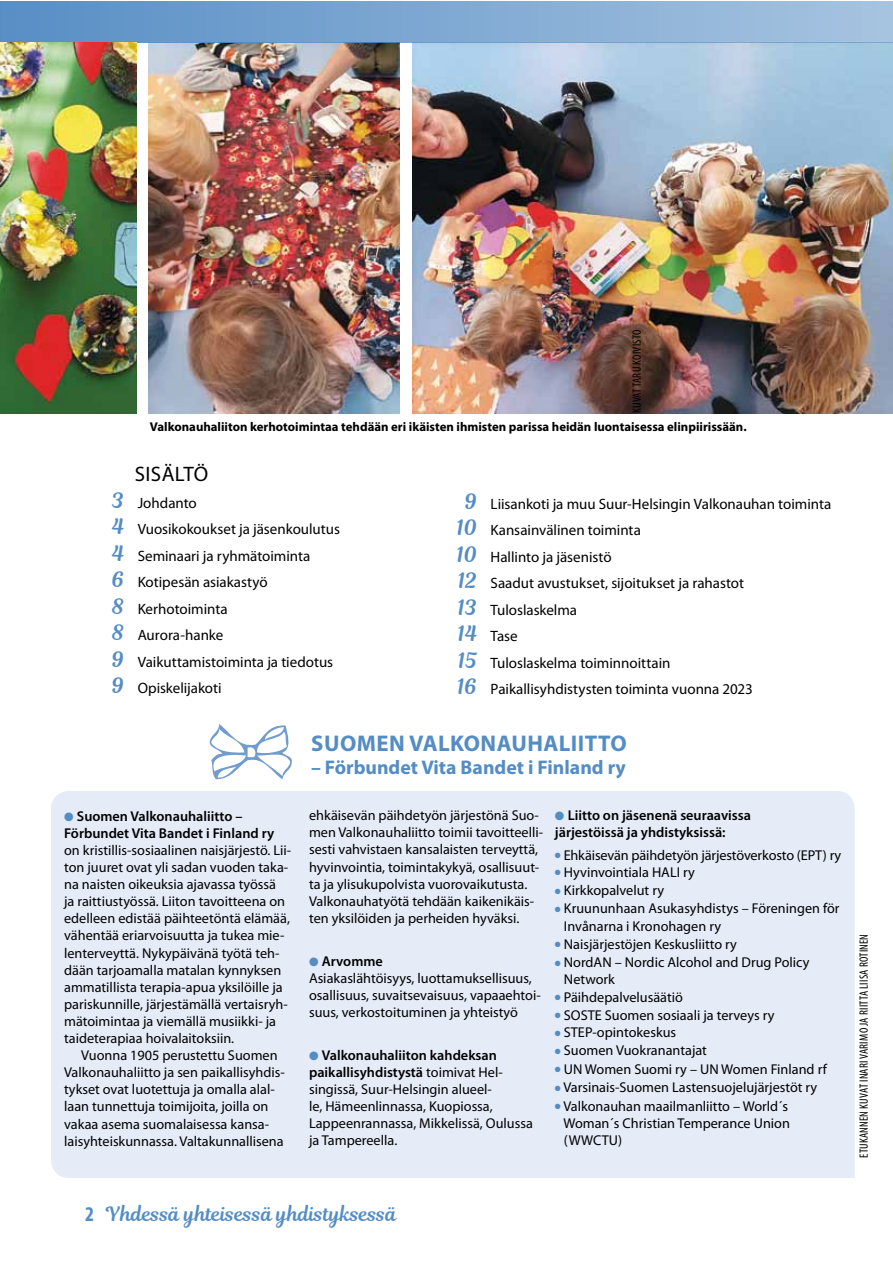
<style>
.page{position:relative;width:893px;height:1263px;background:#fff}
.page>*{position:absolute;margin:0;border:0;box-sizing:border-box;transform-origin:0 0}
.t1{font:700 22.8px "Myriad Pro";letter-spacing:.02em;color:#548cc4}
.t2{font:21px "Myriad Pro";letter-spacing:.02em;color:#000}
.t3{font:700 19.8px "Myriad Pro";color:#548cc4}
.t4{font:19.5px "Magnolia Script";color:#548cc4}
.t5{font:15px/26.5px "Myriad Pro";letter-spacing:-.005em;color:#000}
.t6{font:14.25px/17.1px "Myriad Pro";color:#000}
.t7{font:600 14.25px/17.1px "Myriad Pro";color:#000}
.t8{font:700 12.75px "Myriad Pro";color:#000}
.t9{font:condensed 12px "Myriad Pro";letter-spacing:.02em;color:#000}
.s1{font-family:"Magnolia Script";font-size:21px;color:#548cc4}
.s2{font-weight:600}
.s3{font-family:"Myriad Pro";font-weight:700;font-stretch:condensed;font-size:21px}
</style>
<div class="page">
<img style="left:413px;top:43px;width:479px;height:370px">
<img style="left:149px;top:43px;width:251px;height:370px">
<div style="left:51px;top:791px;width:804px;height:387px;background:#e5ebf7"></div>
<svg style="left:209px;top:724px;width:83px;height:55px"></svg>
<div style="left:0;top:1px;width:892px;height:42px;background:linear-gradient(to right,#588ec5,#a7c4e0)"></div>
<img style="left:0;top:43px;width:136px;height:370px">
<svg style="left:65px;top:812px;width:12px;height:10px"></svg>
<svg style="left:555px;top:812px;width:13px;height:9px"></svg>
<svg style="left:555px;top:853px;width:6px;height:5px"></svg>
<svg style="left:555px;top:870px;width:6px;height:5px"></svg>
<svg style="left:555px;top:888px;width:6px;height:6px"></svg>
<svg style="left:555px;top:906px;width:5px;height:6px"></svg>
<svg style="left:555px;top:942px;width:6px;height:5px"></svg>
<svg style="left:555px;top:960px;width:6px;height:6px"></svg>
<svg style="left:555px;top:995px;width:6px;height:5px"></svg>
<svg style="left:555px;top:1013px;width:6px;height:5px"></svg>
<svg style="left:555px;top:1030px;width:6px;height:5px"></svg>
<svg style="left:555px;top:1048px;width:6px;height:6px"></svg>
<svg style="left:555px;top:1067px;width:6px;height:5px"></svg>
<svg style="left:555px;top:1085px;width:6px;height:6px"></svg>
<svg style="left:555px;top:1104px;width:6px;height:5px"></svg>
<svg style="left:309px;top:957px;width:13px;height:9px"></svg>
<svg style="left:309px;top:1051px;width:13px;height:9px"></svg>
<p class="t9" style="left:629px;top:413px;width:85px;rotate:-90deg">KUVAT TARU KOIVISTO</p>
<p class="t8" style="left:150px;top:419px;width:598px">Valkonauhaliiton kerhotoimintaa tehdään eri ikäisten ihmisten parissa heidän luontaisessa elinpiirissään.</p>
<h2 class="t2" style="left:135px;top:461px;width:75px">SISÄLTÖ</h2>
<p class="t5" style="left:111px;top:489px;width:230px"><span class="s1">3</span> Johdanto<br><span class="s1">4</span> Vuosikokoukset ja jäsenkoulutus<br><span class="s1">4</span> Seminaari ja ryhmätoiminta<br><span class="s1">6</span> Kotipesän asiakastyö<br><span class="s1">8</span> Kerhotoiminta<br><span class="s1">8</span> Aurora-hanke<br><span class="s1">9</span> Vaikuttamistoiminta ja tiedotus<br><span class="s1">9</span> Opiskelijakoti</p>
<p class="t5" style="left:456px;top:490px;width:376px;text-indent:8px"><span class="s1">9</span> Liisankoti ja muu Suur-Helsingin Valkonauhan toiminta <span class="s1">10</span> Kansainvälinen toiminta<br><span class="s1">10</span> Hallinto ja jäsenistö<br><span class="s1">12</span> Saadut avustukset, sijoitukset ja rahastot<br><span class="s1">13</span> Tuloslaskelma<br><span class="s1">14</span> Tase<br><span class="s1">15</span> Tuloslaskelma toiminnoittain<br><span class="s1">16</span> Paikallisyhdistysten toiminta vuonna 2023</p>
<p class="t7" style="left:64px;top:807px;width:212px;text-indent:13px">Suomen Valkonauhaliitto –<br>Förbundet Vita Bandet i Finland ry</p>
<p class="t6" style="left:64px;top:841px;width:229px">on kristillis-sosiaalinen naisjärjestö. Lii&shy;ton juuret ovat yli sadan vuoden taka&shy;na naisten oikeuksia ajavassa työssä<br>ja raittiustyössä. Liiton tavoitteena on edelleen edistää päihteetöntä elämää, vähentää eriarvoisuutta ja tukea mie&shy;lenterveyttä. Nykypäivänä työtä teh&shy;dään tarjoamalla matalan kynnyksen ammatillista terapia-apua yksilöille ja pariskunnille, järjestämällä vertaisryh&shy;mätoimintaa ja viemällä musiikki- ja taideterapiaa hoivalaitoksiin.</p>
<p class="t6" style="left:64px;top:1047px;width:222px;text-indent:17px">Vuonna 1905 perustettu Suomen Valkonauhaliitto ja sen paikallisyhdis&shy;tykset ovat luotettuja ja omalla alal&shy;laan tunnettuja toimijoita, joilla on vakaa asema suomalaisessa kansa&shy;laisyhteiskunnassa. Valtakunnallisena</p>
<h1 class="t1" style="left:311px;top:728px;width:317px">SUOMEN VALKONAUHALIITTO</h1>
<h3 class="t3" style="left:311px;top:754px;width:316px">– Förbundet Vita Bandet i Finland ry</h3>
<p class="t6" style="left:309px;top:807px;width:236px">ehkäisevän päihdetyön järjestönä Suo&shy;men Valkonauhaliitto toimii tavoitteelli&shy;sesti vahvistaen kansalaisten terveyttä, hyvinvointia, toimintakykyä, osallisuut&shy;ta ja ylisukupolvista vuorovaikutusta.<br>Valkonauhatyötä tehdään kaikenikäis&shy;ten yksilöiden ja perheiden hyväksi.</p>
<p class="t7" style="left:322px;top:952px;width:62px">Arvomme</p>
<p class="t6" style="left:309px;top:969px;width:233px">Asiakaslähtöisyys, luottamuksellisuus, osallisuus, suvaitsevaisuus, vapaaehtoi&shy;suus, verkostoituminen ja yhteistyö</p>
<p class="t6" style="left:309px;top:1046px;width:225px;text-indent:13px"><span class="s2">Valkonauhaliiton kahdeksan paikallisyhdistystä</span> toimivat Hel&shy;singissä, Suur-Helsingin alueel-<br>le, Hämeenlinnassa, Kuopiossa,<br>Lappeenrannassa, Mikkelissä, Oulussa ja Tampereella.</p>
<p class="t7" style="left:555px;top:806px;width:198px;text-indent:13px">Liitto on jäsenenä seuraavissa järjestöissä ja yhdistyksissä:</p>
<p class="t6" style="left:563px;top:846px;width:279px;line-height:17.9px">Ehkäisevän päihdetyön järjestöverkosto (EPT) ry<br>Hyvinvointiala HALI ry<br>Kirkkopalvelut ry<br>Kruununhaan Asukasyhdistys – Föreningen för<br>Invånarna i Kronohagen ry<br>Naisjärjestöjen Keskusliitto ry<br>NordAN – Nordic Alcohol and Drug Policy<br>Network<br>Päihdepalvelusäätiö<br>SOSTE Suomen sosiaali ja terveys ry<br>STEP-opintokeskus<br>Suomen Vuokranantajat<br>UN Women Suomi ry – UN Women Finland rf<br>Varsinais-Suomen Lastensuojelujärjestöt ry<br>Valkonauhan maailmanliitto – World´s<br>Woman´s Christian Temperance Union (WWCTU)</p>
<p class="t9" style="left:857px;top:1158px;width:226px;rotate:-90deg">ETUKANNEN KUVAT INARI VARIMO JA RIITTA LIISA ROTINEN</p>
<h3 class="t4" style="left:85px;top:1200px;width:313px"><span class="s3">2</span> Yhdessä yhteisessä yhdistyksessä</h3>
</div>
